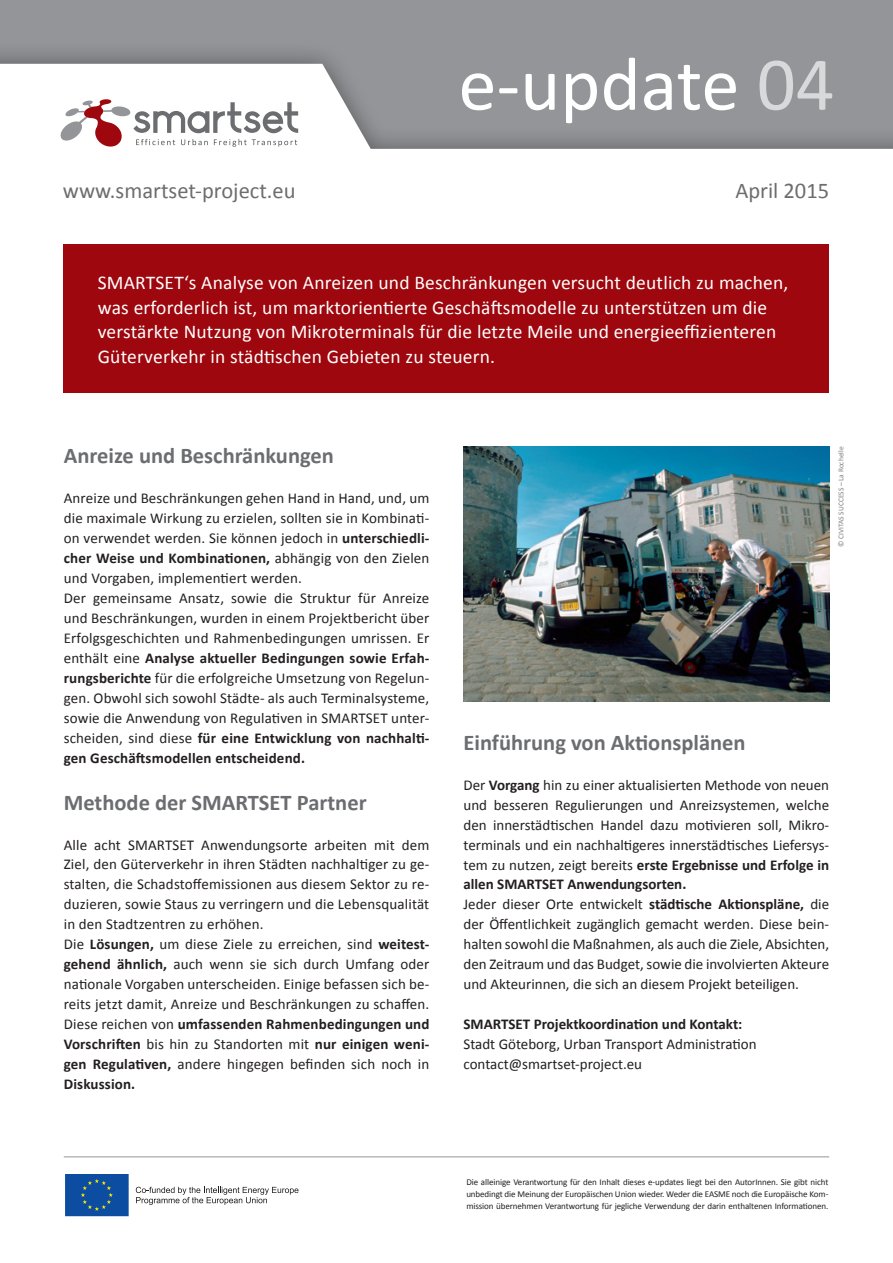
<style>
.page{position:relative;width:893px;height:1263px;background:#fff}
.page>*{position:absolute;margin:0;border:0;box-sizing:border-box;transform-origin:0 0}
.t1{font:76.5px "Calibri";color:#fff}
.t2{font:700 22.5px "Calibri";color:#6c6d70}
.t3{font:22.5px "Calibri";color:#6c6d70}
.t4{font:19.5px/24.8px "Calibri";letter-spacing:.01em;color:#fff}
.t5{font:15px/20px "Calibri";letter-spacing:.01em;color:#231f20}
.t6{font:700 15px "Calibri";color:#231f20}
.t7{font:9px/12px "Calibri";letter-spacing:-.01em;color:#231f20;text-align:justify}
.t8{font:7.5px "Calibri";color:#808285}
.s1{color:#d8d9db}
.s2{font-weight:700}
</style>
<div class="page">
<svg style="left:65px;top:1174px;width:64px;height:43px;background:#18559f"></svg>
<svg style="left:136px;top:1187px;width:162px;height:18px"></svg>
<hr style="left:64px;top:1156px;width:765px;height:1px;background:#939598">
<div style="left:0;top:0;width:893px;height:151px;background:#939598"></div>
<div style="left:0;top:39px;width:893px;height:159px;background:#231f20;opacity:.5"></div>
<svg style="left:0;top:64px;width:893px;height:102px"></svg>
<svg style="left:61px;top:99px;width:237px;height:48px;background:#d8cecf"></svg>
<div style="left:0;top:166px;width:893px;height:44px;background:#fff"></div>
<div style="left:64px;top:244px;width:765px;height:149px;background:#9d070d"></div>
<img style="left:463px;top:446px;width:366px;height:256px">
<h1 class="t1" style="left:458px;top:37px;width:377px">e-update <span class="s1">04</span></h1>
<h2 class="t3" style="left:63px;top:176px;width:234px">www.smartset-project.eu</h2>
<h2 class="t3" style="left:735px;top:176px;width:95px">April 2015</h2>
<p class="t4" style="left:98px;top:269px;width:692px">SMARTSET‘s Analyse von Anreizen und Beschränkungen versucht deutlich zu machen, was erforderlich ist, um marktorientierte Geschäftsmodelle zu unterstützen um die verstärkte Nutzung von Mikroterminals für die letzte Meile und energieeffizienteren Güterverkehr in städtischen Gebieten zu steuern.</p>
<h2 class="t2" style="left:64px;top:442px;width:272px">Anreize und Beschränkungen</h2>
<p class="t5" style="left:64px;top:488px;width:367px">Anreize und Beschränkungen gehen Hand in Hand, und, um die maximale Wirkung zu erzielen, sollten sie in Kombinati&shy;on verwendet werden. Sie können jedoch in <span class="s2">unterschiedli&shy;cher Weise und Kombinationen,</span> abhängig von den Zielen und Vorgaben, implementiert werden.<br>Der gemeinsame Ansatz, sowie die Struktur für Anreize und Beschränkungen, wurden in einem Projektbericht über Erfolgsgeschichten und Rahmenbedingungen umrissen. Er enthält eine <span class="s2">Analyse aktueller Bedingungen sowie Erfah&shy;rungsberichte</span> für die erfolgreiche Umsetzung von Regelun&shy;gen. Obwohl sich sowohl Städte- als auch Terminalsysteme, sowie die Anwendung von Regulativen in SMARTSET unter&shy;scheiden, sind diese <span class="s2">für eine Entwicklung von nachhalti&shy;gen Geschäftsmodellen entscheidend.</span></p>
<h2 class="t2" style="left:64px;top:788px;width:304px">Methode der SMARTSET Partner</h2>
<p class="t5" style="left:64px;top:834px;width:367px">Alle acht SMARTSET Anwendungsorte arbeiten mit dem Ziel, den Güterverkehr in ihren Städten nachhaltiger zu ge&shy;stalten, die Schadstoffemissionen aus diesem Sektor zu re&shy;duzieren, sowie Staus zu verringern und die Lebensqualität in den Stadtzentren zu erhöhen.<br>Die <span class="s2">Lösungen,</span> um diese Ziele zu erreichen, sind <span class="s2">weitest&shy;gehend ähnlich,</span> auch wenn sie sich durch Umfang oder nationale Vorgaben unterscheiden. Einige befassen sich be&shy;reits jetzt damit, Anreize und Beschränkungen zu schaffen.<br>Diese reichen von <span class="s2">umfassenden Rahmenbedingungen und Vorschriften</span> bis hin zu Standorten mit <span class="s2">nur einigen weni&shy;gen Regulativen,</span> andere hingegen befinden sich noch in <span class="s2">Diskussion.</span></p>
<p class="t8" style="left:836px;top:547px;width:102px;rotate:-90deg">© CIVITAS SUCCESS – La Rochelle</p>
<h2 class="t2" style="left:463px;top:728px;width:284px">Einführung von Aktionsplänen</h2>
<p class="t5" style="left:463px;top:774px;width:367px">Der <span class="s2">Vorgang</span> hin zu einer aktualisierten Methode von neuen und besseren Regulierungen und Anreizsystemen, welche den innerstädtischen Handel dazu motivieren soll, Mikro&shy;terminals und ein nachhaltigeres innerstädtisches Liefersys&shy;tem zu nutzen, zeigt bereits <span class="s2">erste Ergebnisse und Erfolge in allen SMARTSET Anwendungsorten.<br></span>Jeder dieser Orte entwickelt <span class="s2">städtische Aktionspläne,</span> die der Öffentlichkeit zugänglich gemacht werden. Diese bein&shy;halten sowohl die Maßnahmen, als auch die Ziele, Absichten, den Zeitraum und das Budget, sowie die involvierten Akteure und Akteurinnen, die sich an diesem Projekt beteiligen.</p>
<p class="t6" style="left:463px;top:1015px;width:280px">SMARTSET Projektkoordination und Kontakt:</p>
<p class="t5" style="left:463px;top:1033px;width:295px">Stadt Göteborg, Urban Transport Administration contact@smartset-project.eu</p>
<p class="t7" style="left:466px;top:1176px;width:364px">Die alleinige Verantwortung für den Inhalt dieses e-updates liegt bei den AutorInnen. Sie gibt nicht unbedingt die Meinung der Europäischen Union wieder. Weder die EASME noch die Europäische Kom&shy;mission übernehmen Verantwortung für jegliche Verwendung der darin enthaltenen Informationen.</p>
</div>
